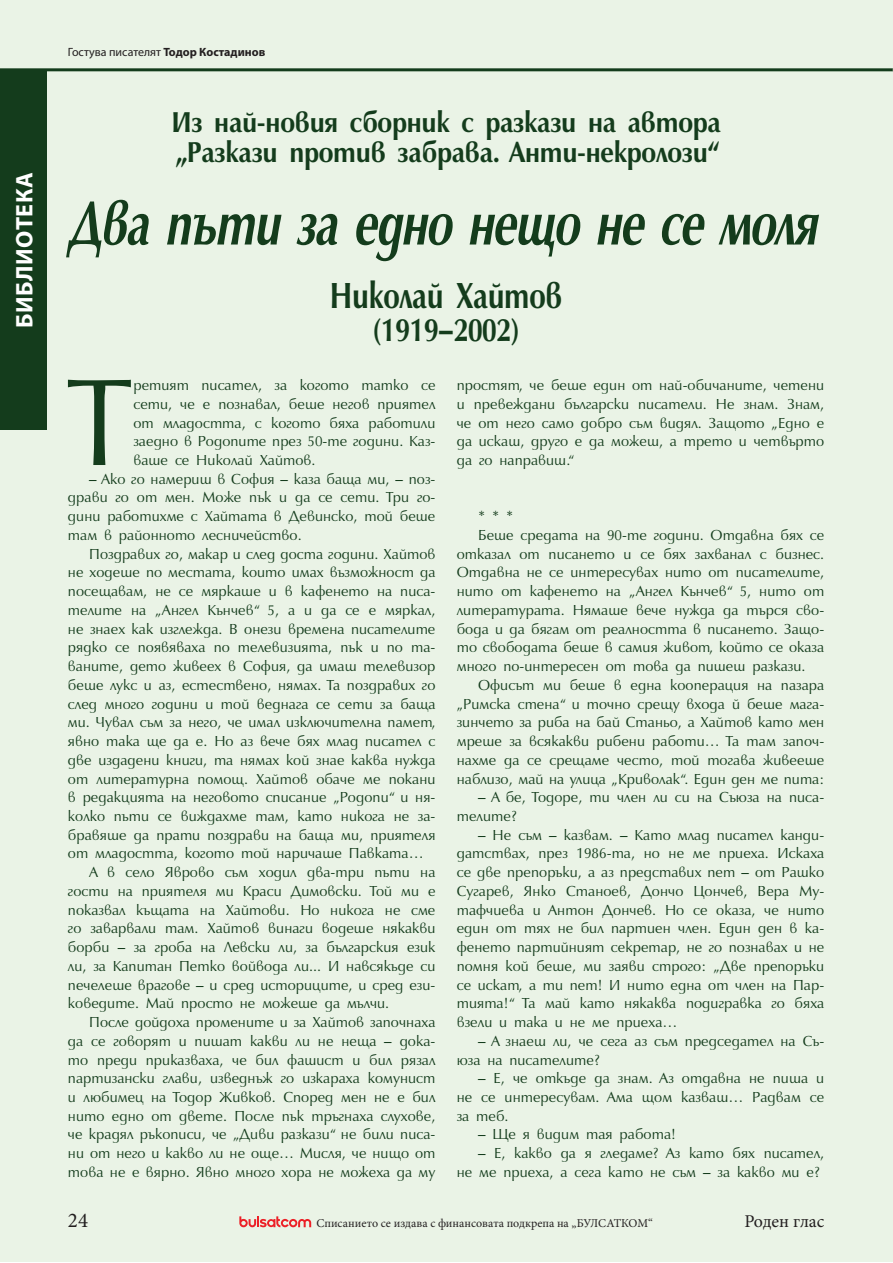
<style>
.page{position:relative;width:893px;height:1263px;background:#fff}
.page>*{position:absolute;margin:0;border:0;box-sizing:border-box;transform-origin:0 0}
.t1{font:127.35px "Opal Bulgarian CYR";color:#143c1c}
.t2{font:italic 700 63.75px "Opal Bulgarian CYR";letter-spacing:-.02em;color:#143c1c;scale:.8 1}
.t3{font:700 37.5px "Opal Bulgarian CYR";letter-spacing:-.01em;color:#143c1c;scale:.8 1}
.t4{font:700 33.75px "Opal Bulgarian CYR";letter-spacing:-.01em;color:#143c1c;scale:.8 1}
.t5{font:700 29.7px/30px "Opal Bulgarian CYR";letter-spacing:-.01em;color:#143c1c;scale:.91 1}
.t6{font:700 24px "Myriad Pro";letter-spacing:.02em;color:#fff}
.t7{font:21px "Minion Pro";color:#231f20}
.t8{font:18px "Minion Pro";letter-spacing:-.005em;color:#231f20}
.t9{font:15px/18.8px "Opal Bulgarian CYR";letter-spacing:.005em;color:#143c1c;text-align:justify}
.t10{font:12px "Minion Pro";color:#231f20}
.t11{font:12px "Myriad Pro";color:#231f20}
.s1{font-weight:700}
</style>
<div class="page">
<div style="left:0;top:0;width:892px;height:1262px;background:#eaf3e6"></div>
<svg style="left:239px;top:1216px;width:72px;height:11px"></svg>
<hr style="left:0;top:68px;width:892px;height:3px;background:#143c1c">
<div style="left:0;top:70px;width:47px;height:360px;background:#143c1c"></div>
<h3 class="t6" style="left:10px;top:328px;width:157px;rotate:-90deg">БИБЛИОТЕКА</h3>
<p class="t11" style="left:68px;top:44px;width:199px">Гостува писателят <span class="s1">Тодор Костадинов</span></p>
<h3 class="t5" style="left:171px;top:111px;width:605px">Из най-новия сборник с разкази на автора „Разкази против забрава. Анти-некролози“</h3>
<h2 class="t2" style="left:68px;top:186px;width:937px">Два пъти за едно нещо не се моля</h2>
<h3 class="t3" style="left:330px;top:283px;width:292px">Николай Хайтов</h3>
<h3 class="t4" style="left:373px;top:318px;width:185px">(1919–2002)</h3>
<h1 class="t1" style="left:66px;top:347px;width:68px">Т</h1>
<p class="t9" style="left:133px;top:376px;width:304px">ретият писател, за когото татко се сети, че е познавал, беше негов приятел от младостта, с когото бяха работили заедно в Родопите през 50-те години. Каз&shy;ваше се Николай Хайтов.</p>
<p class="t9" style="left:68px;top:469px;width:369px;text-indent:21px">– Ако го намериш в София – каза баща ми, – поз&shy;драви го от мен. Може пък и да се сети. Три го&shy;дини работихме с Хайтата в Девинско, той беше там в районното лесничейство.</p>
<p class="t9" style="left:89px;top:544px;width:348px">Поздравих го, макар и след доста години. Хайтов</p>
<p class="t9" style="left:68px;top:563px;width:369px">не ходеше по местата, които имах възможност да</p>
<p class="t9" style="left:68px;top:582px;width:369px">посещавам, не се мяркаше и в кафенето на писа-</p>
<p class="t9" style="left:68px;top:600px;width:369px">телите на „Ангел Кънчев“ 5, а и да се е мяркал,</p>
<p class="t9" style="left:68px;top:619px;width:369px">не знаех как изглежда. В онези времена писателите</p>
<p class="t9" style="left:68px;top:638px;width:369px">рядко се появяваха по телевизията, пък и по та-</p>
<p class="t9" style="left:68px;top:657px;width:369px">ваните, дето живеех в София, да имаш телевизор</p>
<p class="t9" style="left:68px;top:675px;width:369px">беше лукс и аз, естествено, нямах. Та поздравих го</p>
<p class="t9" style="left:68px;top:694px;width:369px">след много години и той веднага се сети за баща</p>
<p class="t9" style="left:68px;top:713px;width:369px">ми. Чувал съм за него, че имал изключителна памет,</p>
<p class="t9" style="left:68px;top:731px;width:369px">явно така ще да е. Но аз вече бях млад писател с</p>
<p class="t9" style="left:68px;top:750px;width:369px">две издадени книги, та нямах кой знае каква нужда</p>
<p class="t9" style="left:68px;top:769px;width:369px">от литературна помощ. Хайтов обаче ме покани</p>
<p class="t9" style="left:68px;top:788px;width:369px">в редакцията на неговото списание „Родопи“ и ня-</p>
<p class="t9" style="left:68px;top:806px;width:369px">колко пъти се виждахме там, като никога не за-</p>
<p class="t9" style="left:68px;top:825px;width:369px">бравяше да прати поздрави на баща ми, приятеля</p>
<p class="t9" style="left:68px;top:844px;width:357px">от младостта, когото той наричаше Павката…</p>
<p class="t9" style="left:89px;top:863px;width:348px">А в село Яврово съм ходил два-три пъти на</p>
<p class="t9" style="left:68px;top:881px;width:369px">гости на приятеля ми Краси Димовски. Той ми е</p>
<p class="t9" style="left:68px;top:900px;width:369px">показвал къщата на Хайтови. Но никога не сме</p>
<p class="t9" style="left:68px;top:919px;width:369px">го заварвали там. Хайтов винаги водеше някакви</p>
<p class="t9" style="left:68px;top:938px;width:369px">борби – за гроба на Левски ли, за българския език</p>
<p class="t9" style="left:68px;top:956px;width:369px">ли, за Капитан Петко войвода ли... И навсякъде си</p>
<p class="t9" style="left:68px;top:975px;width:369px">печелеше врагове – и сред историците, и сред ези-</p>
<p class="t9" style="left:68px;top:994px;width:323px">коведите. Май просто не можеше да мълчи.</p>
<p class="t9" style="left:89px;top:1013px;width:348px">После дойдоха промените и за Хайтов започнаха</p>
<p class="t9" style="left:68px;top:1031px;width:369px">да се говорят и пишат какви ли не неща – дока-</p>
<p class="t9" style="left:68px;top:1050px;width:369px">то преди приказваха, че бил фашист и бил рязал</p>
<p class="t9" style="left:68px;top:1069px;width:369px">партизански глави, изведнъж го изкараха комунист</p>
<p class="t9" style="left:68px;top:1087px;width:369px">и любимец на Тодор Живков. Според мен не е бил</p>
<p class="t9" style="left:68px;top:1106px;width:369px">нито едно от двете. После пък тръгнаха слухове,</p>
<p class="t9" style="left:68px;top:1125px;width:369px">че крадял ръкописи, че „Диви разкази“ не били писа-</p>
<p class="t9" style="left:68px;top:1144px;width:369px">ни от него и какво ли не още… Мисля, че нищо от</p>
<p class="t9" style="left:68px;top:1162px;width:369px">това не е вярно. Явно много хора не можеха да му</p>
<p class="t9" style="left:457px;top:376px;width:369px">простят, че беше един от най-обичаните, четени и превеждани български писатели. Не знам. Знам, че от него само добро съм видял. Защото „Едно е да искаш, друго е да можеш, а трето и четвърто да го направиш.“</p>
<p class="t9" style="left:478px;top:507px;width:37px">* * *</p>
<p class="t9" style="left:478px;top:525px;width:348px">Беше средата на 90-те години. Отдавна бях се</p>
<p class="t9" style="left:457px;top:544px;width:369px">отказал от писането и се бях захванал с бизнес.</p>
<p class="t9" style="left:457px;top:563px;width:369px">Отдавна не се интересувах нито от писателите,</p>
<p class="t9" style="left:457px;top:582px;width:369px">нито от кафенето на „Ангел Кънчев“ 5, нито от</p>
<p class="t9" style="left:457px;top:600px;width:369px">литературата. Нямаше вече нужда да търся сво-</p>
<p class="t9" style="left:457px;top:619px;width:369px">бода и да бягам от реалността в писането. Защо-</p>
<p class="t9" style="left:457px;top:638px;width:369px">то свободата беше в самия живот, който се оказа</p>
<p class="t9" style="left:457px;top:657px;width:350px">много по-интересен от това да пишеш разкази.</p>
<p class="t9" style="left:478px;top:675px;width:348px">Офисът ми беше в една кооперация на пазара</p>
<p class="t9" style="left:457px;top:694px;width:369px">„Римска стена“ и точно срещу входа й беше мага-</p>
<p class="t9" style="left:457px;top:713px;width:369px">зинчето за риба на бай Станьо, а Хайтов като мен</p>
<p class="t9" style="left:457px;top:731px;width:369px">мреше за всякакви рибени работи… Та там започ-</p>
<p class="t9" style="left:457px;top:750px;width:369px">нахме да се срещаме често, той тогава живееше</p>
<p class="t9" style="left:457px;top:769px;width:369px">наблизо, май на улица „Криволак“. Един ден ме пита:</p>
<p class="t9" style="left:457px;top:788px;width:369px;text-indent:21px">– А бе, Тодоре, ти член ли си на Съюза на писа&shy;телите?</p>
<p class="t9" style="left:457px;top:825px;width:369px;text-indent:21px">– Не съм – казвам. – Като млад писател канди&shy;датствах, през 1986-та, но не ме приеха. Искаха се две препоръки, а аз представих пет – от Рашко Сугарев, Янко Станоев, Дончо Цончев, Вера Му&shy;тафчиева и Антон Дончев. Но се оказа, че нито един от тях не бил партиен член. Един ден в ка&shy;фенето партийният секретар, не го познавах и не помня кой беше, ми заяви строго: „Две препоръки се искат, а ти пет! И нито една от член на Пар&shy;тията!“ Та май като някаква подигравка го бяха взели и така и не ме приеха…</p>
<p class="t9" style="left:457px;top:1031px;width:369px;text-indent:21px">– А знаеш ли, че сега аз съм председател на Съ&shy;юза на писателите?</p>
<p class="t9" style="left:457px;top:1069px;width:369px;text-indent:21px">– Е, че откъде да знам. Аз отдавна не пиша и не се интересувам. Ама щом казваш… Радвам се за теб.</p>
<p class="t9" style="left:478px;top:1125px;width:199px">– Ще я видим тая работа!</p>
<p class="t9" style="left:457px;top:1144px;width:369px;text-indent:21px">– Е, какво да я гледаме? Аз като бях писател, не ме приеха, а сега като не съм – за какво ми е?</p>
<h3 class="t7" style="left:68px;top:1208px;width:22px">24</h3>
<p class="t10" style="left:316px;top:1216px;width:338px">Списанието се издава с финансовата подкрепа на „БУЛСАТКОМ“</p>
<p class="t8" style="left:744px;top:1211px;width:81px">Роден глас</p>
</div>
